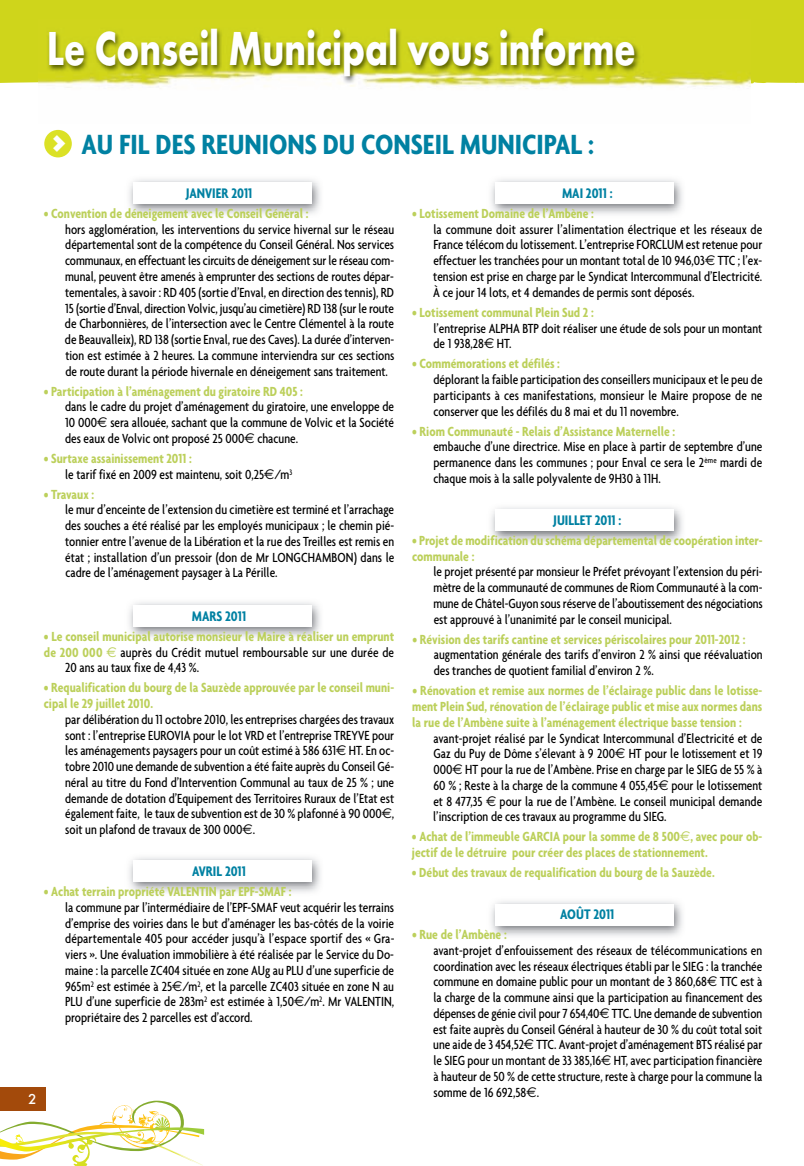
<style>
.page{position:relative;width:804px;height:1166px;background:#fff}
.page>*{position:absolute;margin:0;border:0;box-sizing:border-box;transform-origin:0 0}
.t1{font:700 49.5px "Futura T";color:#fff;scale:.75 1}
.t2{font:700 condensed 30px "Agenda";color:#0081a2}
.t3{font:700 condensed 15px "Agenda";color:#0081a2;scale:.96 1}
.t4{font:500 15px "Futura T";color:#fff}
.t5{font:500 condensed 14.25px/15.8px "Agenda";color:#000;text-align:justify;scale:.96 1}
.t6{font:700 condensed 14.25px/15.8px "Agenda";color:#bcd05b;scale:.96 1}
.t7{font:700 condensed 14.25px "Agenda";letter-spacing:-.02em;color:#bcd05b;scale:.96 1}
.s1{font-stretch:normal;font-size:45px;color:#fff}
.s2{font-family:"Euro Sans";font-weight:400;font-stretch:normal}
.s3{font-weight:700;color:#bcd05b}
.s4{font-family:"Euro Sans";font-weight:400;font-stretch:normal;color:#bcd05b}
</style>
<div class="page">
<img style="left:491px;top:901px;width:192px;height:35px">
<div style="left:495px;top:903px;width:178px;height:22px;background:#fff"></div>
<img style="left:491px;top:507px;width:192px;height:35px">
<div style="left:495px;top:509px;width:178px;height:22px;background:#fff"></div>
<img style="left:491px;top:179px;width:192px;height:35px">
<div style="left:495px;top:182px;width:178px;height:22px;background:#fff"></div>
<img style="left:129px;top:179px;width:192px;height:35px">
<div style="left:133px;top:182px;width:178px;height:22px;background:#fff"></div>
<img style="left:129px;top:602px;width:192px;height:35px">
<div style="left:133px;top:604px;width:178px;height:22px;background:#fff"></div>
<img style="left:129px;top:857px;width:192px;height:35px">
<div style="left:133px;top:859px;width:178px;height:22px;background:#fff"></div>
<svg style="left:796px;top:0;width:8px;height:83px"></svg>
<div style="left:0;top:0;width:796px;height:84px;background:#cfd51b"></div>
<div style="left:0;top:1087px;width:46px;height:23px;background:#a34a0b"></div>
<svg style="left:0;top:1100px;width:204px;height:65px"></svg>
<img style="left:39px;top:20px;width:711px;height:69px">
<div style="left:44px;top:130px;width:28px;height:27px;background:#dbe126;border-radius:50%"></div>
<h1 class="t1" style="left:47px;top:19px;width:786px">Le Conseil Municipal vous informe</h1>
<h2 class="t2" style="left:51px;top:126px;width:544px"><span class="s1">&gt;</span> AU FIL DES REUNIONS DU CONSEIL MUNICIPAL :</h2>
<p class="t3" style="left:186px;top:184px;width:71px">JANVIER 2011</p>
<p class="t6" style="left:44px;top:205px;width:277px">• Convention de déneigement avec le Conseil Général :</p>
<p class="t5" style="left:65px;top:221px;width:345px">hors agglomération, les interventions du service hivernal sur le réseau départemental sont de la compétence du Conseil Général. Nos services communaux, en effectuant les circuits de déneigement sur le réseau com&shy;munal, peuvent être amenés à emprunter des sections de routes dépar&shy;tementales, à savoir : RD 405 (sortie d’Enval, en direction des tennis), RD 15 (sortie d’Enval, direction Volvic, jusqu’au cimetière) RD 138 (sur le route de Charbonnières, de l’intersection avec le Centre Clémentel à la route de Beauvalleix), RD 138 (sortie Enval, rue des Caves). La durée d’interven&shy;tion est estimée à 2 heures. La commune interviendra sur ces sections de route durant la période hivernale en déneigement sans traitement.</p>
<p class="t6" style="left:44px;top:382px;width:271px">• Participation à l’aménagement du giratoire RD 405 :</p>
<p class="t5" style="left:65px;top:398px;width:344px">dans le cadre du projet d’aménagement du giratoire, une enveloppe de 10 000<span class="s2">€</span> sera allouée, sachant que la commune de Volvic et la Société des eaux de Volvic ont proposé 25 000<span class="s2">€</span> chacune.</p>
<p class="t5" style="left:65px;top:450px;width:238px;text-indent:-21px"><span class="s3">• Surtaxe assainissement 2011 :<br></span>le tarif fixé en 2009 est maintenu, soit 0,25<span class="s2">€</span>/m<sup>3</sup></p>
<p class="t7" style="left:44px;top:485px;width:54px">• Travaux :</p>
<p class="t5" style="left:65px;top:501px;width:344px">le mur d’enceinte de l’extension du cimetière est terminé et l’arrachage des souches a été réalisé par les employés municipaux ; le chemin pié&shy;tonnier entre l’avenue de la Libération et la rue des Treilles est remis en état ; installation d’un pressoir (don de Mr LONGCHAMBON) dans le cadre de l’aménagement paysager à La Pérille.</p>
<p class="t3" style="left:192px;top:606px;width:58px">MARS 2011</p>
<p class="t6" style="left:44px;top:627px;width:366px">• Le conseil municipal autorise monsieur le Maire à réaliser un emprunt</p>
<p class="t5" style="left:44px;top:643px;width:366px"><span class="s3">de 200 000</span> <span class="s4">€</span> auprès du Crédit mutuel remboursable sur une durée de</p>
<p class="t5" style="left:65px;top:659px;width:141px">20 ans au taux fixe de 4,43 %.</p>
<p class="t6" style="left:44px;top:679px;width:366px">• Requalification du bourg de la Sauzède approuvée par le conseil muni&shy;cipal le 29 juillet 2010.</p>
<p class="t5" style="left:65px;top:710px;width:344px">par délibération du 11 octobre 2010, les entreprises chargées des travaux sont : l’entreprise EUROVIA pour le lot VRD et l’entreprise TREYVE pour les aménagements paysagers pour un coût estimé à 586 631<span class="s2">€</span> HT. En oc&shy;tobre 2010 une demande de subvention a été faite auprès du Conseil Gé&shy;néral au titre du Fond d’Intervention Communal au taux de 25 % ; une demande de dotation d’Equipement des Territoires Ruraux de l’Etat est également faite, le taux de subvention est de 30 % plafonné à 90 000<span class="s2">€</span>, soit un plafond de travaux de 300 000<span class="s2">€</span>.</p>
<p class="t3" style="left:192px;top:861px;width:58px">AVRIL 2011</p>
<p class="t6" style="left:44px;top:883px;width:259px">• Achat terrain propriété VALENTIN par EPF-SMAF :</p>
<p class="t5" style="left:65px;top:898px;width:344px">la commune par l’intermédiaire de l’EPF-SMAF veut acquérir les terrains d’emprise des voiries dans le but d’aménager les bas-côtés de la voirie départementale 405 pour accéder jusqu’à l’espace sportif des « Gra&shy;viers ». Une évaluation immobilière à été réalisée par le Service du Do&shy;maine : la parcelle ZC404 située en zone AUg au PLU d’une superficie de 965m<sup>2</sup> est estimée à 25<span class="s2">€</span>/m<sup>2</sup>, et la parcelle ZC403 située en zone N au PLU d’une superficie de 283m<sup>2</sup> est estimée à 1,50<span class="s2">€</span>/m<sup>2</sup>. Mr VALENTIN, propriétaire des 2 parcelles est d’accord.</p>
<p class="t4" style="left:28px;top:1089px;width:10px">2</p>
<p class="t3" style="left:562px;top:184px;width:54px">MAI 2011 :</p>
<p class="t6" style="left:412px;top:205px;width:191px">• Lotissement Domaine de l’Ambène :</p>
<p class="t5" style="left:433px;top:221px;width:344px">la commune doit assurer l’alimentation électrique et les réseaux de France télécom du lotissement. L’entreprise FORCLUM est retenue pour effectuer les tranchées pour un montant total de 10 946,03<span class="s2">€</span> TTC ; l’ex&shy;tension est prise en charge par le Syndicat Intercommunal d’Electricité.<br>À ce jour 14 lots, et 4 demandes de permis sont déposés.</p>
<p class="t6" style="left:412px;top:304px;width:191px">• Lotissement communal Plein Sud 2 :</p>
<p class="t5" style="left:433px;top:319px;width:344px">l’entreprise ALPHA BTP doit réaliser une étude de sols pour un montant de 1 938,28<span class="s2">€</span> HT.</p>
<p class="t6" style="left:412px;top:355px;width:155px">• Commémorations et défilés :</p>
<p class="t5" style="left:433px;top:371px;width:344px">déplorant la faible participation des conseillers municipaux et le peu de participants à ces manifestations, monsieur le Maire propose de ne conserver que les défilés du 8 mai et du 11 novembre.</p>
<p class="t6" style="left:412px;top:422px;width:275px">• Riom Communauté - Relais d’Assistance Maternelle :</p>
<p class="t5" style="left:433px;top:438px;width:344px">embauche d’une directrice. Mise en place à partir de septembre d’une permanence dans les communes ; pour Enval ce sera le 2<sup>ème</sup> mardi de chaque mois à la salle polyvalente de 9H30 à 11H.</p>
<p class="t3" style="left:553px;top:510px;width:72px">JUILLET 2011 :</p>
<p class="t6" style="left:412px;top:532px;width:367px">• Projet de modification du schéma départemental de coopération inter&shy;communale :</p>
<p class="t5" style="left:433px;top:563px;width:344px">le projet présenté par monsieur le Préfet prévoyant l’extension du péri&shy;mètre de la communauté de communes de Riom Communauté à la com&shy;mune de Châtel-Guyon sous réserve de l’aboutissement des négociations est approuvé à l’unanimité par le conseil municipal.</p>
<p class="t6" style="left:412px;top:630px;width:348px">• Révision des tarifs cantine et services périscolaires pour 2011-2012 :</p>
<p class="t5" style="left:434px;top:646px;width:344px">augmentation générale des tarifs d’environ 2 % ainsi que réévaluation des tranches de quotient familial d’environ 2 %.</p>
<p class="t6" style="left:412px;top:682px;width:366px;text-align:justify">• Rénovation et remise aux normes de l’éclairage public dans le lotisse&shy;ment Plein Sud, rénovation de l’éclairage public et mise aux normes dans la rue de l’Ambène suite à l’aménagement électrique basse tension :</p>
<p class="t5" style="left:433px;top:729px;width:344px">avant-projet réalisé par le Syndicat Intercommunal d’Electricité et de Gaz du Puy de Dôme s’élevant à 9 200<span class="s2">€</span> HT pour le lotissement et 19<br>000<span class="s2">€</span> HT pour la rue de l’Ambène. Prise en charge par le SIEG de 55 % à 60 % ; Reste à la charge de la commune 4 055,45<span class="s2">€</span> pour le lotissement et 8 477,35 <span class="s2">€</span> pour la rue de l’Ambène. Le conseil municipal demande l’inscription de ces travaux au programme du SIEG.</p>
<p class="t6" style="left:412px;top:828px;width:366px">• Achat de l’immeuble GARCIA pour la somme de 8 500<span class="s2">€</span>, avec pour ob&shy;jectif de le détruire pour créer des places de stationnement.</p>
<p class="t6" style="left:412px;top:864px;width:317px">• Début des travaux de requalification du bourg de la Sauzède.</p>
<p class="t3" style="left:560px;top:904px;width:58px">AOÛT 2011</p>
<p class="t6" style="left:412px;top:926px;width:100px">• Rue de l’Ambène :</p>
<p class="t5" style="left:433px;top:941px;width:344px">avant-projet d’enfouissement des réseaux de télécommunications en coordination avec les réseaux électriques établi par le SIEG : la tranchée commune en domaine public pour un montant de 3 860,68<span class="s2">€</span> TTC est à la charge de la commune ainsi que la participation au financement des dépenses de génie civil pour 7 654,40<span class="s2">€</span> TTC. Une demande de subvention est faite auprès du Conseil Général à hauteur de 30 % du coût total soit une aide de 3 454,52<span class="s2">€</span> TTC. Avant-projet d’aménagement BTS réalisé par le SIEG pour un montant de 33 385,16<span class="s2">€</span> HT, avec participation financière à hauteur de 50 % de cette structure, reste à charge pour la commune la somme de 16 692,58<span class="s2">€</span>.</p>
</div>
